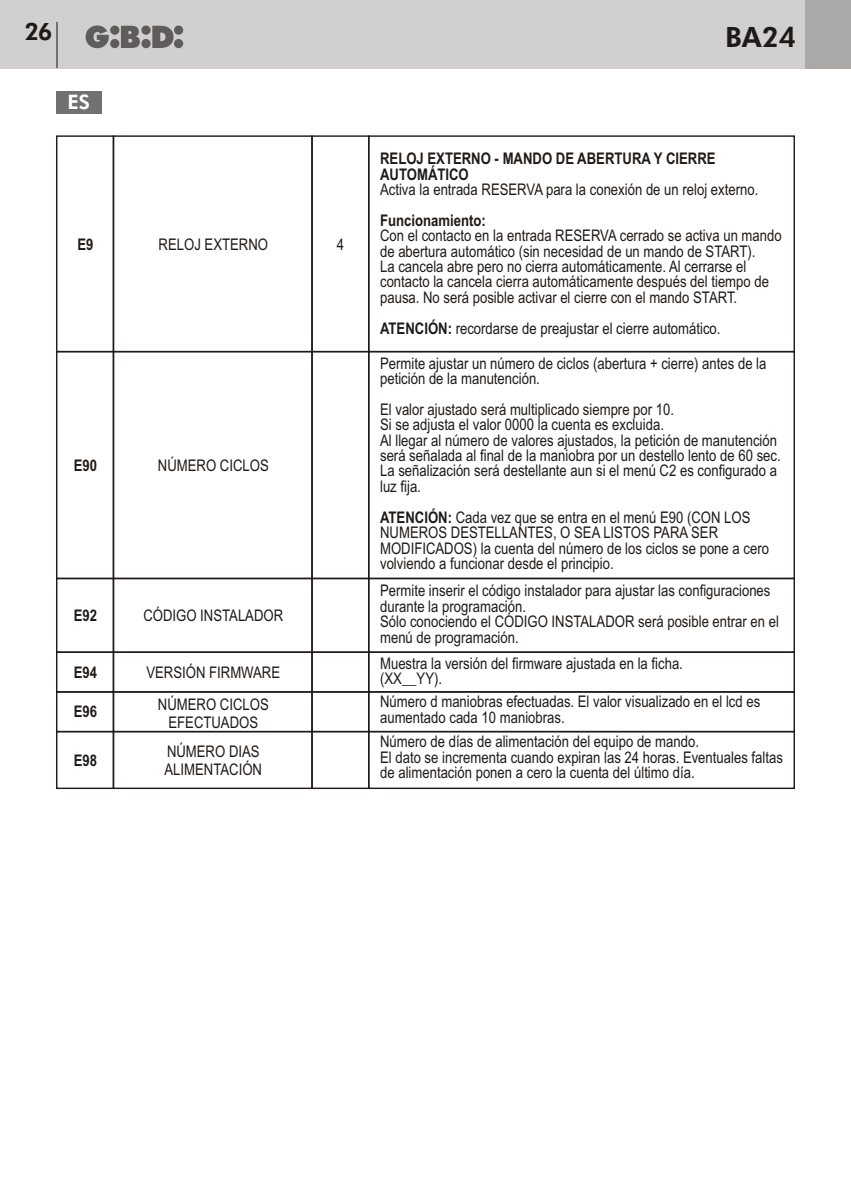
<style>
.page{position:relative;width:851px;height:1191px;background:#fff}
.page>*{position:absolute;margin:0;border:0;box-sizing:border-box;transform-origin:0 0}
.t1{font:800 28px "Futura BT";color:#1f1a17}
.t2{font:800 24px "Futura BT";color:#1f1a17}
.t3{font:800 20px "Futura BT";color:#fff}
.t4{font:16px/15.4px "Arial Narrow";color:#1f1a17}
.t5{font:700 16px/15.6px "Arial Narrow";color:#1f1a17}
.s1{font-weight:700}
</style>
<div class="page">
<div style="left:0;top:0;width:850px;height:68px;background:#d1cfcf"></div>
<div style="left:805px;top:0;width:45px;height:68px;background:#aba8a8"></div>
<svg style="left:86px;top:26px;width:97px;height:22px"></svg>
<hr style="left:56px;top:23px;width:2px;height:45px;background:#737070">
<hr style="left:850px;top:0;width:1px;height:68px;background:#aba8a8">
<div style="left:57px;top:91px;width:45px;height:22px;background:#737070"></div>
<svg style="left:56px;top:135px;width:739px;height:654px"></svg>
<h2 class="t2" style="left:24px;top:22px;width:29px">26</h2>
<h1 class="t1" style="left:725px;top:26px;width:73px">BA24</h1>
<p class="t3" style="left:67px;top:94px;width:24px">ES</p>
<p class="t5" style="left:77px;top:237px;width:18px">E9</p>
<p class="t4" style="left:159px;top:238px;width:111px">RELOJ EXTERNO</p>
<p class="t5" style="left:74px;top:459px;width:25px">E90</p>
<p class="t4" style="left:158px;top:459px;width:112px">NÚMERO CICLOS</p>
<p class="t5" style="left:74px;top:609px;width:25px">E92</p>
<p class="t5" style="left:74px;top:666px;width:25px">E94</p>
<p class="t5" style="left:74px;top:705px;width:25px">E96</p>
<p class="t5" style="left:74px;top:753px;width:25px">E98</p>
<p class="t4" style="left:143px;top:609px;width:141px">CÓDIGO INSTALADOR</p>
<p class="t4" style="left:146px;top:657px;width:135px;line-height:32px;text-align:center">VERSIÓN FIRMWARE<br>N MERO CICLOS</p>
<p class="t4" style="left:168px;top:716px;width:91px">EFECTUADOS</p>
<p class="t4" style="left:167px;top:698px;width:11px">Ú</p>
<p class="t4" style="left:164px;top:743px;width:99px;line-height:18.2px">N MERO DIAS<br>ALIMENTACIÓN</p>
<p class="t4" style="left:176px;top:745px;width:11px">Ú</p>
<p class="t4" style="left:337px;top:238px;width:9px">4</p>
<p class="t5" style="left:380px;top:152px;width:337px">RELOJ EXTERNO - MANDO DE ABERTURA Y CIERRE<br>AUTOMÁTICO</p>
<p class="t4" style="left:380px;top:183px;width:380px">Activa la entrada RESERVA para la conexión de un reloj externo.</p>
<p class="t5" style="left:380px;top:214px;width:107px">Funcionamiento:</p>
<p class="t4" style="left:380px;top:229px;width:403px">Con el contacto en la entrada RESERVA cerrado se activa un mando de abertura automático (sin necesidad de un mando de START).<br>La cancela abre pero no cierra automáticamente. Al cerrarse el contacto la cancela cierra automáticamente después del tiempo de pausa. No será posible activar el cierre con el mando START.</p>
<p class="t4" style="left:380px;top:312px;width:388px;line-height:34.8px"><span class="s1">ATENCIÓN:</span> recordarse de preajustar el cierre automático.<br>Permite ajustar un número de ciclos (abertura + cierre) antes de la</p>
<p class="t4" style="left:380px;top:364px;width:295px;line-height:30.8px">petición de la manutención.<br>El valor ajustado será multiplicado siempre por 10.</p>
<p class="t4" style="left:380px;top:418px;width:402px">Si se adjusta el valor 0000 la cuenta es excluida.<br>Al llegar al número de valores ajustados, la petición de manutención será señalada al final de la maniobra por un destello lento de 60 sec.<br>La señalización será destellante aun si el menú C2 es configurado a luz fija.</p>
<p class="t4" style="left:380px;top:511px;width:390px"><span class="s1">ATENCIÓN:</span> Cada vez que se entra en el menú E90 (CON LOS NUMEROS DESTELLANTES, O SEA LISTOS PARA SER MODIFICADOS) la cuenta del número de los ciclos se pone a cero volviendo a funcionar desde el principio.</p>
<p class="t4" style="left:380px;top:584px;width:400px">Permite inserir el código instalador para ajustar las configuraciones durante la programación.<br>Sólo conociendo el CÓDIGO INSTALADOR será posible entrar en el menú de programación.</p>
<p class="t4" style="left:380px;top:656px;width:304px">Muestra la versión del firmware ajustada en la ficha. (XX__YY).</p>
<p class="t4" style="left:380px;top:695px;width:381px">Número d maniobras efectuadas. El valor visualizado en el lcd es aumentado cada 10 maniobras.</p>
<p class="t4" style="left:380px;top:735px;width:404px">Número de días de alimentación del equipo de mando.<br>El dato se incrementa cuando expiran las 24 horas. Eventuales faltas de alimentación ponen a cero la cuenta del último día.</p>
</div>
